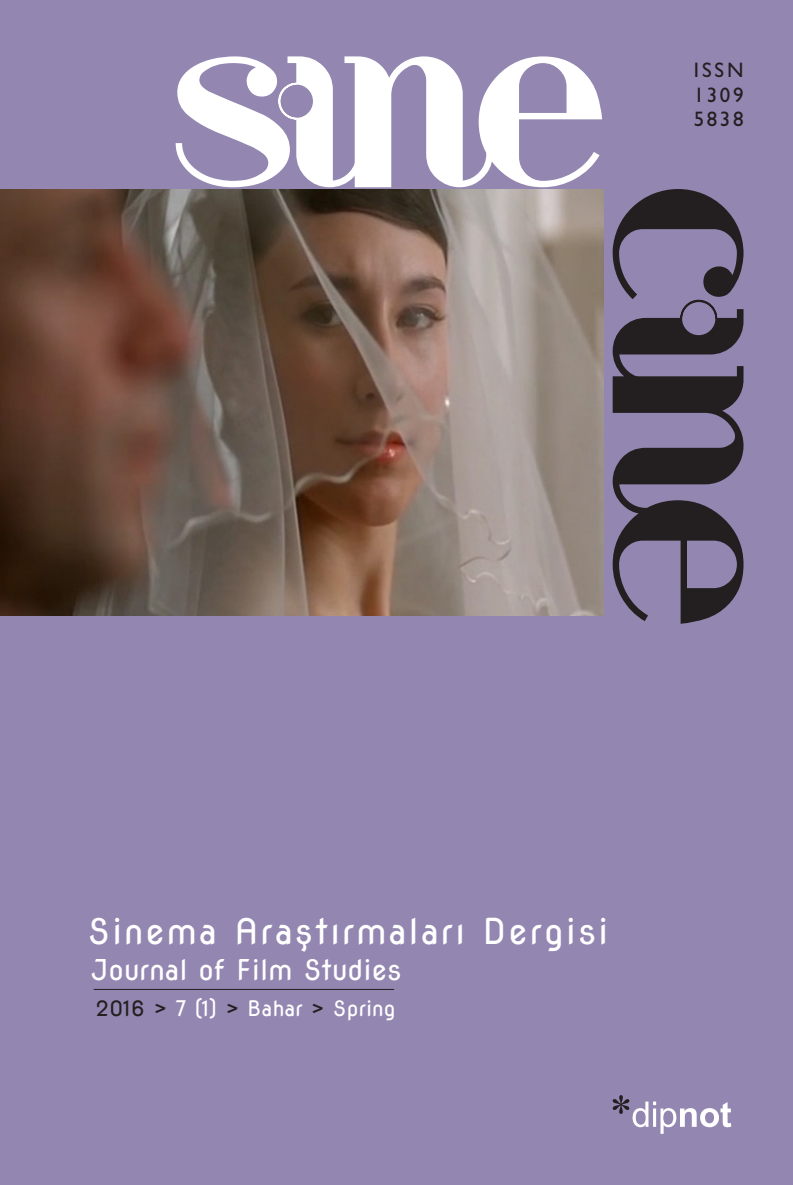
<style>
.page{position:relative;width:793px;height:1185px;background:#fff}
.page>*{position:absolute;margin:0;border:0;box-sizing:border-box;transform-origin:0 0}
.t1{font:35px "Nova Round";letter-spacing:.055em;color:#fff}
.t2{font:28px "Nova Round";color:#fff}
.t3{font:21px "Nova Round";color:#fff}
.t4{font:500 21px/24.5px "Gill Sans MT Pro";letter-spacing:.12em;color:#231f20}
.s1{color:#231f20}
</style>
<div class="page">
<div style="left:0;top:0;width:792px;height:1184px;background:#9386b1"></div>
<svg style="left:176px;top:56px;width:426px;height:131px"></svg>
<svg style="left:612px;top:189px;width:131px;height:434px"></svg>
<svg style="left:612px;top:1095px;width:119px;height:38px"></svg>
<img style="left:0;top:189px;width:604px;height:426px">
<hr style="left:94px;top:988px;width:300px;height:1px;background:#231f20">
<p class="t4" style="left:693px;top:58px;width:51px">ISSN<br>1309<br>5838</p>
<p class="t1" style="left:87px;top:910px;width:522px">Sinema Araştırmaları Dergisi</p>
<p class="t2" style="left:91px;top:953px;width:312px">Journal of Film Studies</p>
<p class="t3" style="left:95px;top:996px;width:302px"><span class="s1">2016 &gt;</span> 7 (1) <span class="s1">&gt;</span> Bahar <span class="s1">&gt;</span> Spring</p>
</div>
